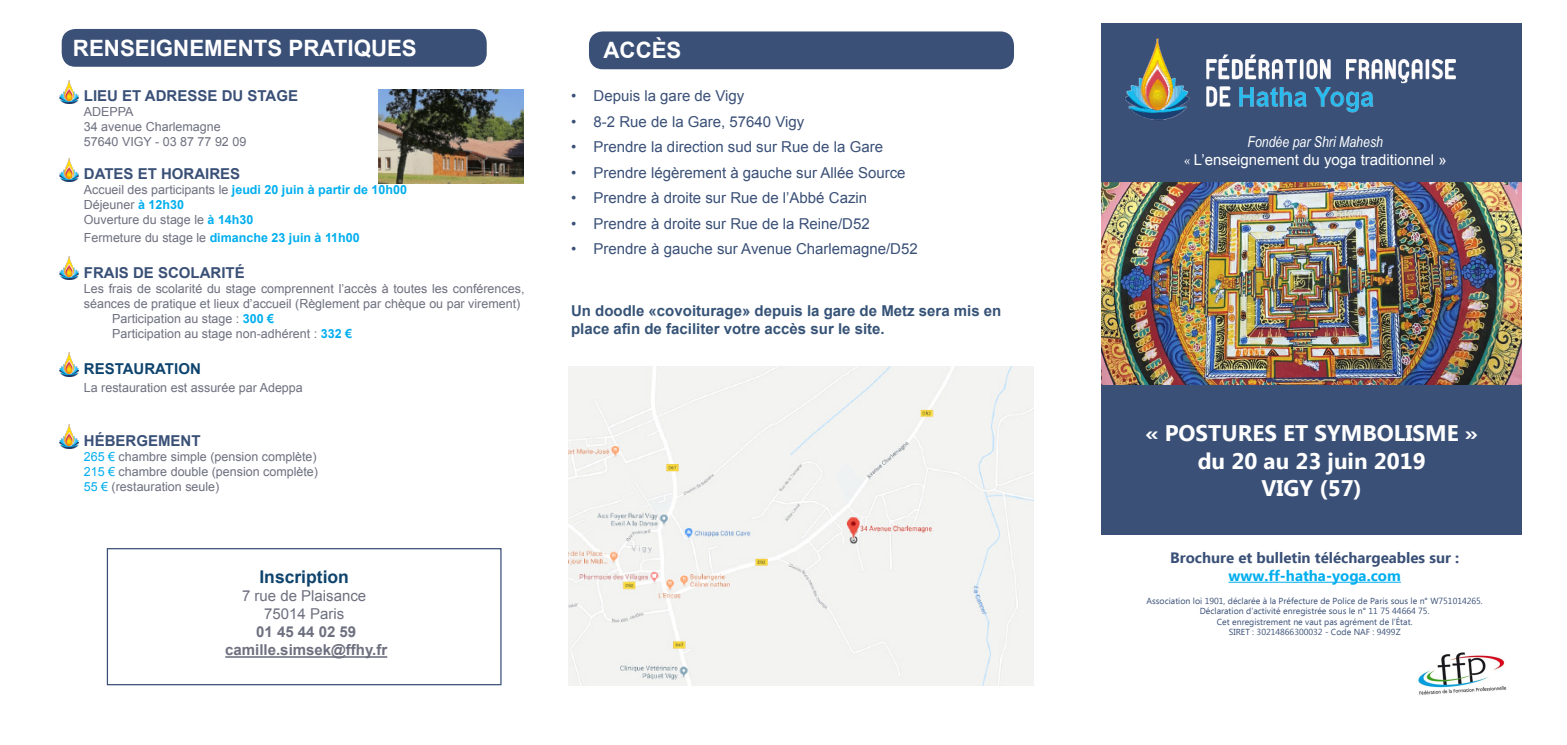
<style>
.page{position:relative;width:1567px;height:745px;background:#fff}
.page>*{position:absolute;margin:0;border:0;box-sizing:border-box;transform-origin:0 0}
.t1{font:700 22.5px "Ebrima";color:#fff}
.t2{font:700 22.5px "Arial";color:#fff}
.t3{font:700 17.5px "Arial";color:#0d436d}
.t4{font:15px "Arial";color:#3a5077}
.t5{font:700 15px/18px "Arial";color:#365377}
.t6{font:700 15px "Arial";color:#3a5077}
.t7{font:700 15px "Ebrima";color:#3a5077}
.t8{font:15px "Arial";color:#fff}
.t9{font:700 15px "Arial";color:#6e707f}
.t10{font:15px "Arial";color:#6e707f}
.t11{font:700 15px "Ebrima";color:#00aeef}
.t12{font:italic 15px "Arial Narrow";color:#fff}
.t13{font:700 15px "Arial";color:#0d436d}
.t14{font:12.5px/15px "Arial";color:#6e707f}
.t15{font:700 12.5px "Arial";color:#00aeef}
.t16{font:8.75px "Ebrima";color:#3a5077}
.s1{font-weight:400;color:#6e707f}
.s2{font-weight:700;color:#00aeef}
.s3{color:#00aeef}
.s4{font-family:"Minion Pro"}
</style>
<div class="page">
<div style="left:1101px;top:23px;width:420px;height:159px;background:#3a5077"></div>
<hr style="left:225px;top:655px;width:162px;height:2px;background:#6e707f">
<div style="left:107px;top:547px;width:394px;height:137px;border:1px solid #3a5077"></div>
<img style="left:59px;top:80px;width:20px;height:23px">
<img style="left:1101px;top:183px;width:420px;height:202px">
<div style="left:1101px;top:385px;width:420px;height:150px;background:#3a5077"></div>
<hr style="left:1228px;top:581px;width:172px;height:1px;background:#00aeef">
<div style="left:60px;top:28px;width:428px;height:40px;background:#3a5077;border-radius:15px"></div>
<div style="left:59px;top:26px;width:430px;height:43px;border:2px solid #fff;border-radius:15px"></div>
<img style="left:59px;top:158px;width:20px;height:24px">
<img style="left:59px;top:256px;width:20px;height:23px">
<img style="left:59px;top:424px;width:20px;height:24px">
<img style="left:1125px;top:38px;width:331px;height:83px">
<img style="left:59px;top:352px;width:20px;height:24px">
<img style="left:378px;top:89px;width:146px;height:94px">
<img style="left:1418px;top:652px;width:88px;height:43px">
<div style="left:587px;top:30px;width:428px;height:40px;background:#3a5077;border-radius:15px"></div>
<div style="left:586px;top:29px;width:430px;height:43px;border:2px solid #fff;border-radius:15px"></div>
<div style="left:568px;top:366px;width:465px;height:318px;background:#f3f3f1"></div>
<p class="t2" style="left:73px;top:33px;width:345px">RENSEIGNEMENTS PRATIQUES</p>
<p class="t6" style="left:84px;top:85px;width:216px">LIEU ET ADRESSE DU STAGE</p>
<p class="t14" style="left:84px;top:104px;width:51px">ADEPPA</p>
<p class="t14" style="left:84px;top:119px;width:138px">34 avenue Charlemagne</p>
<p class="t14" style="left:84px;top:134px;width:164px">57640 VIGY - 03 87 77 92 09</p>
<p class="t6" style="left:84px;top:163px;width:158px">DATES ET HORAIRES</p>
<p class="t15" style="left:84px;top:181px;width:325px"><span class="s1">Accueil des participants le</span> jeudi 20 juin à partir de 10h00</p>
<p class="t14" style="left:84px;top:197px;width:102px">Déjeuner <span class="s2">à 12h30</span></p>
<p class="t14" style="left:84px;top:212px;width:171px">Ouverture du stage le <span class="s2">à 14h30</span></p>
<p class="t15" style="left:84px;top:229px;width:277px"><span class="s1">Fermeture du stage le</span> dimanche 23 juin à 11h00</p>
<p class="t6" style="left:84px;top:262px;width:162px">FRAIS DE SCOLARITÉ</p>
<p class="t14" style="left:84px;top:281px;width:442px">Les frais de scolarité du stage comprennent l’accès à toutes les conférences, séances de pratique et lieux d’accueil (Règlement par chèque ou par virement)</p>
<p class="t14" style="left:112px;top:311px;width:241px">Participation au stage : <span class="s2">300 €<br></span>Participation au stage non-adhérent : <span class="s2">332 €</span></p>
<p class="t13" style="left:84px;top:358px;width:118px">RESTAURATION</p>
<p class="t14" style="left:84px;top:380px;width:220px">La restauration est assurée par Adeppa</p>
<p class="t6" style="left:84px;top:430px;width:118px">HÉBERGEMENT</p>
<p class="t14" style="left:84px;top:449px;width:234px"><span class="s3">265 €</span> chambre simple (pension complète)</p>
<p class="t14" style="left:84px;top:464px;width:236px"><span class="s3">215 €</span> chambre double (pension complète)</p>
<p class="t14" style="left:84px;top:479px;width:137px"><span class="s3">55 €</span> (restauration seule)</p>
<p class="t3" style="left:259px;top:565px;width:91px">Inscription</p>
<p class="t10" style="left:242px;top:586px;width:126px">7 rue de Plaisance</p>
<p class="t10" style="left:264px;top:604px;width:82px">75014 Paris</p>
<p class="t9" style="left:256px;top:621px;width:102px">01 45 44 02 59</p>
<p class="t9" style="left:225px;top:639px;width:163px">camille.simsek@ffhy.fr</p>
<p class="t2" style="left:603px;top:35px;width:79px">ACCÈS</p>
<p class="t4" style="left:571px;top:86px;width:175px">• Depuis la gare de Vigy</p>
<p class="t4" style="left:571px;top:111px;width:235px">• 8-2 Rue de la Gare, 57640 Vigy</p>
<p class="t4" style="left:571px;top:137px;width:313px">• Prendre la direction sud sur Rue de la Gare</p>
<p class="t4" style="left:571px;top:162px;width:336px">• Prendre légèrement à gauche sur Allée Source</p>
<p class="t4" style="left:571px;top:188px;width:297px">• Prendre à droite sur Rue de l’Abbé Cazin</p>
<p class="t4" style="left:571px;top:213px;width:300px">• Prendre à droite sur Rue de la Reine/D52</p>
<p class="t4" style="left:571px;top:239px;width:348px">• Prendre à gauche sur Avenue Charlemagne/D52</p>
<p class="t5" style="left:571px;top:302px;width:432px">Un doodle «covoiturage» depuis la gare de Metz sera mis en place afin de faciliter votre accès sur le site.</p>
<p class="t12" style="left:1247px;top:131px;width:137px">Fondée par Shri Mahesh</p>
<p class="t8" style="left:1183px;top:150px;width:264px"><span class="s4">«</span> L’enseignement du yoga traditionnel »</p>
<p class="t1" style="left:1145px;top:416px;width:334px">« POSTURES ET SYMBOLISME »</p>
<p class="t1" style="left:1197px;top:443px;width:229px">du 20 au 23 juin 2019</p>
<p class="t1" style="left:1261px;top:470px;width:102px">VIGY (57)</p>
<p class="t7" style="left:1169px;top:546px;width:291px">Brochure et bulletin téléchargeables sur :</p>
<p class="t11" style="left:1228px;top:564px;width:174px">www.ff-hatha-yoga.com</p>
<p class="t16" style="left:1146px;top:594px;width:338px">Association loi 1901, déclarée à la Préfecture de Police de Paris sous le n° W751014265.</p>
<p class="t16" style="left:1199px;top:604px;width:231px">Déclaration d’activité enregistrée sous le n° 11 75 44664 75.</p>
<p class="t16" style="left:1216px;top:615px;width:197px">Cet enregistrement ne vaut pas agrément de l’État.</p>
<p class="t16" style="left:1228px;top:625px;width:173px">SIRET : 30214866300032 - Code NAF : 9499Z</p>
</div>
